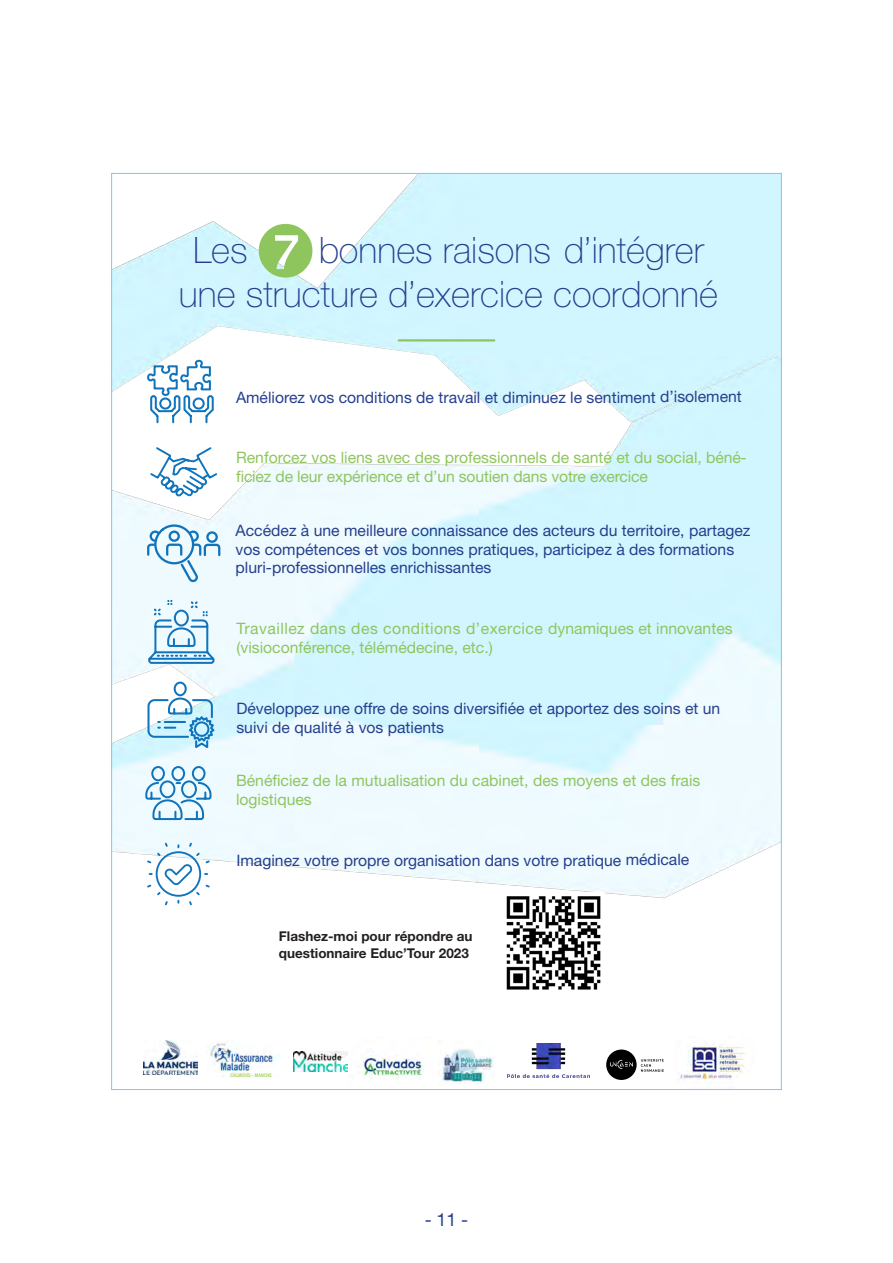
<style>
.page{position:relative;width:893px;height:1263px;background:#fff}
.page>*{position:absolute;margin:0;border:0;box-sizing:border-box;transform-origin:0 0}
.t1{font:100 36.45px/43.8px "Helvetica Neue LT Std";color:#253f8e}
.t2{font:18px "Helvetica Neue LT Std";color:#253f8e}
.t3{font:15.75px/18.9px "Helvetica Neue LT Std";color:#253f8e}
.t4{font:15.75px/18.9px "Helvetica Neue LT Std";color:#8ec65d}
.t5{font:700 13.5px/16.2px "Helvetica Neue LT Std";color:#231f20}
.t6{font:500 condensed 4.95px "Helvetica Neue LT Std";color:#9fd14b}
</style>
<div class="page">
<img style="left:506px;top:896px;width:95px;height:94px">
<hr style="left:398px;top:339px;width:97px;height:2px;background:#8ec65d">
<svg style="left:146px;top:523px;width:76px;height:62px"></svg>
<svg style="left:150px;top:447px;width:68px;height:50px"></svg>
<svg style="left:145px;top:348px;width:69px;height:76px"></svg>
<svg style="left:146px;top:841px;width:65px;height:65px"></svg>
<svg style="left:146px;top:681px;width:71px;height:70px"></svg>
<svg style="left:144px;top:765px;width:68px;height:56px"></svg>
<svg style="left:147px;top:598px;width:69px;height:67px"></svg>
<img style="left:143px;top:1040px;width:54px;height:35px">
<img style="left:507px;top:1044px;width:83px;height:34px">
<img style="left:678px;top:1036px;width:68px;height:52px">
<img style="left:293px;top:1051px;width:55px;height:20px">
<img style="left:206px;top:1041px;width:75px;height:37px">
<img style="left:357px;top:1040px;width:76px;height:40px">
<svg style="left:606px;top:1049px;width:58px;height:31px"></svg>
<img style="left:438px;top:1040px;width:57px;height:45px">
<svg style="left:259px;top:250px;width:43px;height:28px"></svg>
<p class="t1" style="left:179px;top:228px;width:541px;text-indent:140px">bonnes raisons d’intégrer une structure d’exercice coordonné</p>
<p class="t1" style="left:193px;top:228px;width:56px">Les</p>
<p class="t3" style="left:236px;top:387px;width:507px">Améliorez vos conditions de travail et diminuez le sentiment d’isolement</p>
<p class="t4" style="left:236px;top:448px;width:512px">Renforcez vos liens avec des professionnels de santé et du social, béné&shy;ficiez de leur expérience et d’un soutien dans votre exercice</p>
<p class="t3" style="left:236px;top:520px;width:516px">Accédez à une meilleure connaissance des acteurs du territoire, partagez vos compétences et vos bonnes pratiques, participez à des formations pluri-professionnelles enrichissantes</p>
<p class="t4" style="left:236px;top:619px;width:498px">Travaillez dans des conditions d’exercice dynamiques et innovantes (visioconférence, télémédecine, etc.)</p>
<p class="t3" style="left:236px;top:698px;width:485px">Développez une offre de soins diversifiée et apportez des soins et un suivi de qualité à vos patients</p>
<p class="t4" style="left:236px;top:771px;width:466px">Bénéficiez de la mutualisation du cabinet, des moyens et des frais logistiques</p>
<p class="t3" style="left:236px;top:851px;width:454px">Imaginez votre propre organisation dans votre pratique médicale</p>
<p class="t5" style="left:279px;top:928px;width:195px">Flashez-moi pour répondre au questionnaire Educ’Tour 2023</p>
<p class="t6" style="left:231px;top:1072px;width:43px">CALVADOS - MANCHE</p>
<p class="t2" style="left:425px;top:1209px;width:45px">- 11 -</p>
</div>
